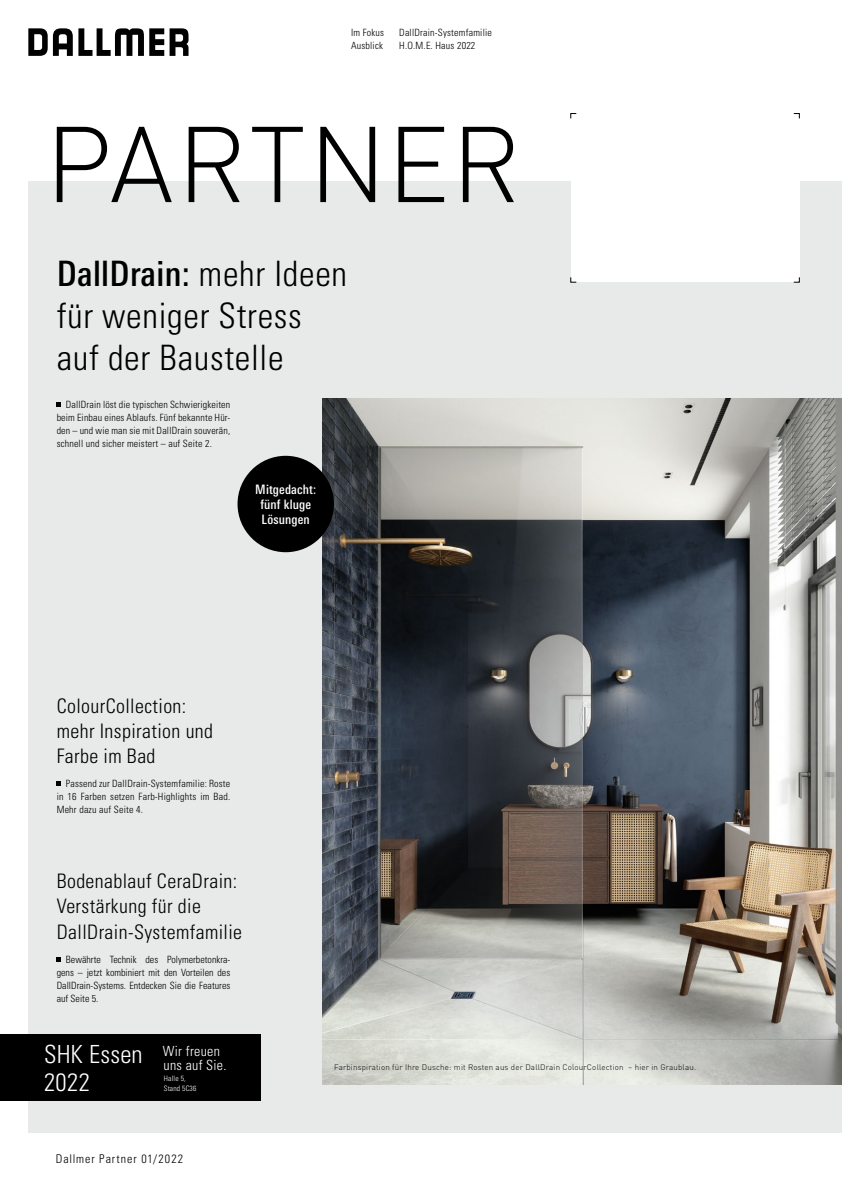
<style>
.page{position:relative;width:842px;height:1191px;background:#fff}
.page>*{position:absolute;margin:0;border:0;box-sizing:border-box;transform-origin:0 0}
.t1{font:300 105.7px "DIN Pro";letter-spacing:.02em;color:#000}
.t2{font:300 condensed 35px/42px "Univers LT Std";letter-spacing:.02em;color:#000}
.t3{font:500 condensed 35px "Univers Next Pro";letter-spacing:.01em;color:#000}
.t4{font:300 condensed 25px/27.4px "Univers LT Std";letter-spacing:.01em;color:#fff}
.t5{font:300 condensed 20px/25px "Univers LT Std";letter-spacing:.02em;color:#000}
.t6{font:300 condensed 14px/14.4px "Univers LT Std";letter-spacing:.02em;color:#fff}
.t7{font:500 condensed 13px/15px "Univers Next Pro";letter-spacing:.01em;color:#fff;text-align:center}
.t8{font:300 condensed 12px "Univers LT Std";letter-spacing:.075em;color:#000}
.t9{font:300 condensed 10px/13px "Univers LT Std";letter-spacing:.015em;color:#000;text-align:justify}
.t10{font:300 8px "DIN Pro";letter-spacing:.02em;color:#000}
.t11{font:300 condensed 7.5px/10px "Univers LT Std";letter-spacing:.02em;color:#fff}
.s1{font-family:"Univers LT Std";font-weight:300}
</style>
<div class="page">
<div style="left:28px;top:181px;width:814px;height:951px;background:#e7eae9"></div>
<img style="left:323px;top:398px;width:519px;height:686px">
<svg style="left:57px;top:403px;width:4px;height:4px"></svg>
<div style="left:238px;top:456px;width:96px;height:96px;background:#000;border-radius:50%"></div>
<svg style="left:57px;top:781px;width:4px;height:4px"></svg>
<svg style="left:57px;top:957px;width:4px;height:4px"></svg>
<div style="left:0;top:1034px;width:261px;height:67px;background:#000"></div>
<div style="left:571px;top:113px;width:228px;height:169px;background:#fff"></div>
<svg style="left:170px;top:28px;width:19px;height:28px"></svg>
<svg style="left:28px;top:28px;width:136px;height:28px"></svg>
<svg style="left:570px;top:113px;width:6px;height:6px"></svg>
<svg style="left:570px;top:277px;width:6px;height:5px"></svg>
<svg style="left:793px;top:113px;width:6px;height:6px"></svg>
<p class="t9" style="left:351px;top:26px;width:35px">Im Fokus</p>
<p class="t9" style="left:399px;top:26px;width:94px">DallDrain-Systemfamilie</p>
<p class="t9" style="left:351px;top:39px;width:33px">Ausblick</p>
<p class="t9" style="left:399px;top:39px;width:78px">H.O.M.E. Haus 2022</p>
<h1 class="t1" style="left:45px;top:82px;width:477px">PARTNER</h1>
<h2 class="t3" style="left:57px;top:253px;width:292px">DallDrain: <span class="s1">mehr Ideen</span></h2>
<h2 class="t2" style="left:57px;top:295px;width:247px">für weniger Stress auf der Baustelle</h2>
<p class="t9" style="left:57px;top:398px;width:175px;text-indent:9px">DallDrain löst die typischen Schwierigkeiten beim Einbau eines Ablaufs. Fünf bekannte Hür&shy;den – und wie man sie mit DallDrain souverän, schnell und sicher meistert – auf Seite 2.</p>
<h3 class="t7" style="left:255px;top:481px;width:62px">Mitgedacht: fünf kluge<br>Lösungen</h3>
<h3 class="t5" style="left:57px;top:693px;width:158px">ColourCollection: mehr Inspiration und<br>Farbe im Bad</h3>
<p class="t9" style="left:57px;top:776px;width:175px;text-indent:9px">Passend zur DallDrain-Systemfamilie: Roste in 16 Farben setzen Farb-Highlights im Bad.<br>Mehr dazu auf Seite 4.</p>
<h3 class="t5" style="left:57px;top:869px;width:187px">Bodenablauf CeraDrain:<br>Verstärkung für die<br>DallDrain-Systemfamilie</h3>
<p class="t9" style="left:57px;top:952px;width:175px;text-indent:9px">Bewährte Technik des Polymerbetonkra&shy;gens – jetzt kombiniert mit den Vorteilen des DallDrain-Systems. Entdecken Sie die Features auf Seite 5.</p>
<h3 class="t4" style="left:44px;top:1040px;width:100px">SHK Essen<br>2022</h3>
<h3 class="t6" style="left:163px;top:1043px;width:65px">Wir freuen uns auf Sie.</h3>
<p class="t11" style="left:164px;top:1073px;width:34px">Halle 5,<br>Stand 5C36</p>
<p class="t8" style="left:56px;top:1151px;width:129px">Dallmer Partner 01/2022</p>
<p class="t10" style="left:334px;top:1061px;width:363px">Farbinspiration für Ihre Dusche: mit Rosten aus der DallDrain ColourCollection – hier in Graublau.</p>
</div>
